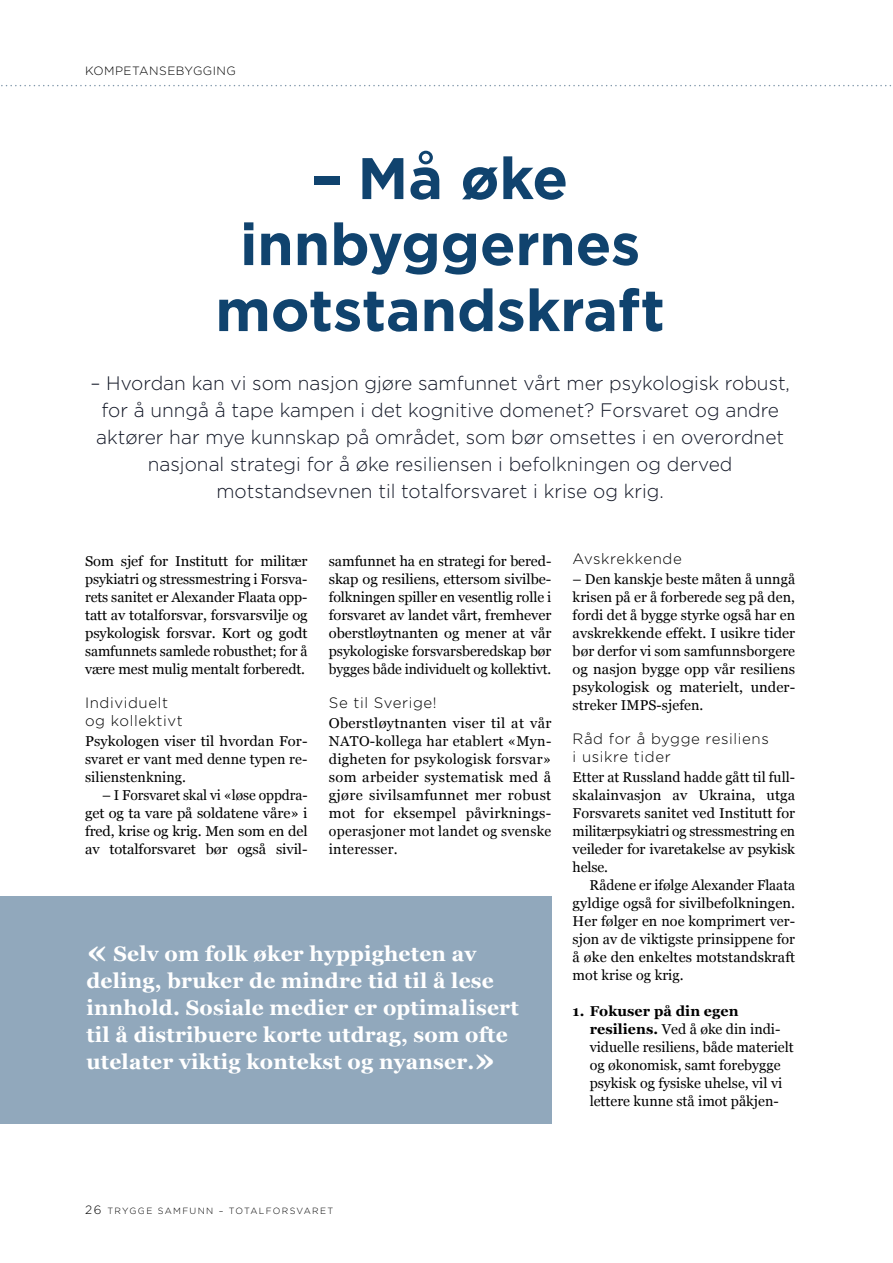
<style>
.page{position:relative;width:893px;height:1263px;background:#fff}
.page>*{position:absolute;margin:0;border:0;box-sizing:border-box;transform-origin:0 0}
.t1{font:700 58.5px/66px "Gotham";letter-spacing:-.005em;color:#10436e;text-align:center}
.t2{font:700 21px/27px "Georgia";letter-spacing:.01em;color:#fff}
.t3{font:300 19.5px/27px "Gotham";color:#121726;text-align:center}
.t4{font:300 15px/18px "Gotham";letter-spacing:.04em;color:#000}
.t5{font:14.25px/18px "Georgia";color:#000;text-align:justify}
.t6{font:300 12px "Gotham";letter-spacing:.04em;color:#000}
.t7{font:300 9px "Gotham";letter-spacing:.15em;color:#000}
.s1{font-size:34.5px}
.s2{font-weight:700}
.s3{font-size:12px}
</style>
<div class="page">
<div style="left:0;top:896px;width:551px;height:228px;background:#91a8bc"></div>
<svg style="left:1px;top:85px;width:891px;height:1px"></svg>
<p class="t6" style="left:85px;top:64px;width:152px">KOMPETANSEBYGGING</p>
<h1 class="t1" style="left:215px;top:145px;width:451px">– Må øke innbyggernes motstandskraft</h1>
<p class="t3" style="left:90px;top:369px;width:701px">– Hvordan kan vi som nasjon gjøre samfunnet vårt mer psykologisk robust, for å unngå å tape kampen i det kognitive domenet? Forsvaret og andre aktører har mye kunnskap på området, som bør omsettes i en overordnet nasjonal strategi for å øke resiliensen i befolkningen og derved motstandsevnen til totalforsvaret i krise og krig.</p>
<p class="t5" style="left:85px;top:551px;width:224px">Som sjef for Institutt for militær psykiatri og stressmestring i Forsva&shy;rets sanitet er Alexander Flaata opp&shy;tatt av totalforsvar, forsvarsvilje og psykologisk forsvar. Kort og godt samfunnets samlede robusthet; for å være mest mulig mentalt forberedt.</p>
<p class="t4" style="left:85px;top:694px;width:99px">Individuelt og kollektivt</p>
<p class="t5" style="left:85px;top:731px;width:224px">Psykologen viser til hvordan For&shy;svaret er vant med denne typen re&shy;silienstenkning.</p>
<p class="t5" style="left:85px;top:785px;width:224px;text-indent:17px">– I Forsvaret skal vi «løse oppdra&shy;get og ta vare på soldatene våre» i fred, krise og krig. Men som en del av totalforsvaret bør også sivil-</p>
<p class="t5" style="left:329px;top:551px;width:224px">samfunnet ha en strategi for bered&shy;skap og resiliens, ettersom sivilbe&shy;folkningen spiller en vesentlig rolle i forsvaret av landet vårt, fremhever oberstløytnanten og mener at vår psykologiske forsvarsberedskap bør bygges både individuelt og kollektivt.</p>
<p class="t4" style="left:329px;top:694px;width:109px">Se til Sverige!</p>
<p class="t5" style="left:329px;top:713px;width:224px">Oberstløytnanten viser til at vår NATO-kollega har etablert «Myn&shy;digheten for psykologisk forsvar» som arbeider systematisk med å gjøre sivilsamfunnet mer robust mot for eksempel påvirknings&shy;operasjoner mot landet og svenske interesser.</p>
<h2 class="t2" style="left:86px;top:939px;width:434px"><span class="s1">«</span> Selv om folk øker hyppigheten av deling, bruker de mindre tid til å lese innhold. Sosiale medier er optimalisert til å distribuere korte utdrag, som ofte utelater viktig kontekst og nyanser.<span class="s1">»</span></h2>
<p class="t4" style="left:573px;top:550px;width:111px">Avskrekkende</p>
<p class="t5" style="left:573px;top:569px;width:224px">– Den kanskje beste måten å unngå krisen på er å forberede seg på den, fordi det å bygge styrke også har en avskrekkende effekt. I usikre tider bør derfor vi som samfunnsborgere og nasjon bygge opp vår resiliens psykologisk og materielt, under&shy;streker IMPS-sjefen.</p>
<p class="t4" style="left:573px;top:730px;width:198px">Råd for å bygge resiliens i usikre tider</p>
<p class="t5" style="left:573px;top:767px;width:224px">Etter at Russland hadde gått til full&shy;skalainvasjon av Ukraina, utga Forsvarets sanitet ved Institutt for militærpsykiatri og stressmestring en veileder for ivaretakelse av psykisk helse.</p>
<p class="t5" style="left:573px;top:875px;width:224px;text-indent:17px">Rådene er ifølge Alexander Flaata gyldige også for sivilbefolkningen.<br>Her følger en noe komprimert ver&shy;sjon av de viktigste prinsippene for å øke den enkeltes motstandskraft mot krise og krig.</p>
<p class="t5" style="left:590px;top:1001px;width:206px;text-align:left;text-indent:-17px"><span class="s2">1. Fokuser på din egen resiliens.</span> Ved å øke din indi&shy;viduelle resiliens, både materielt og økonomisk, samt forebygge psykisk og fysiske uhelse, vil vi lettere kunne stå imot påkjen-</p>
<p class="t7" style="left:85px;top:1205px;width:250px"><span class="s3">26</span> TRYGGE SAMFUNN – TOTALFORSVARET</p>
</div>
